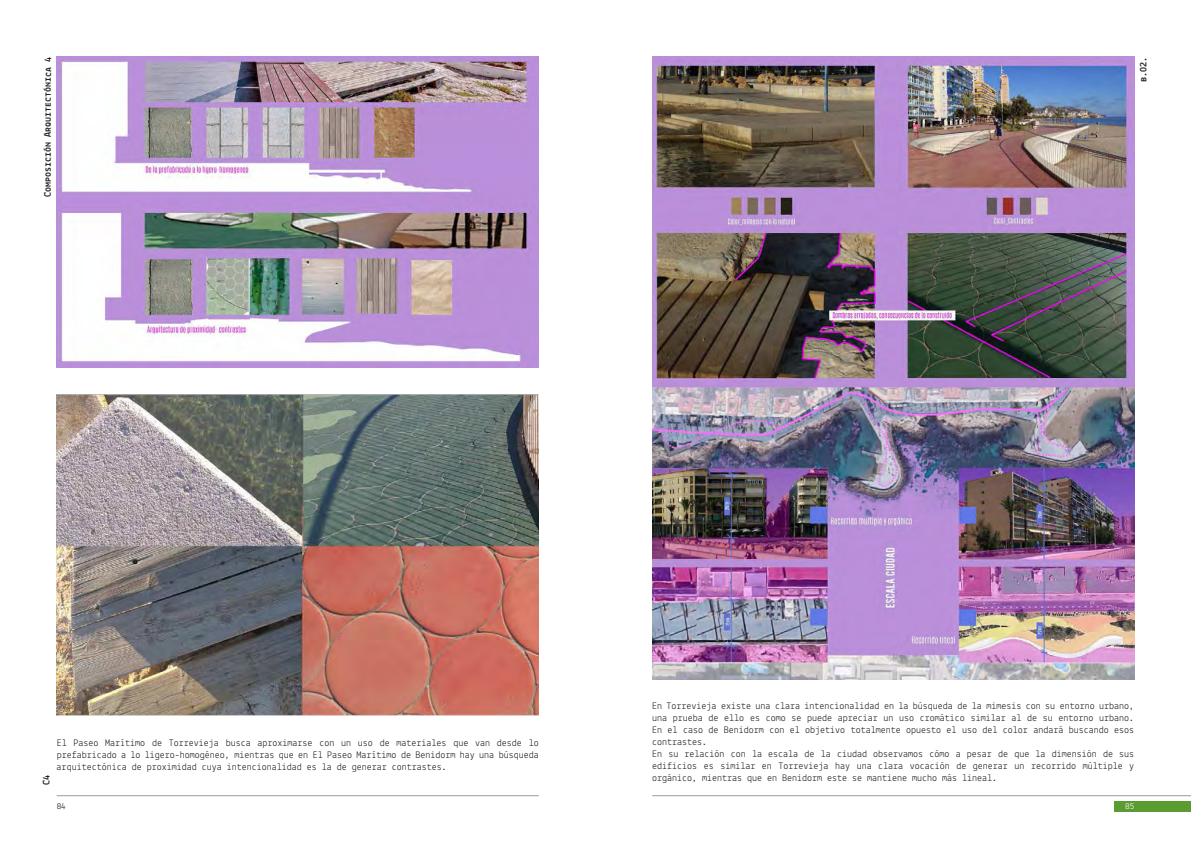
<style>
.page{position:relative;width:1191px;height:842px;background:#fff}
.page>*{position:absolute;margin:0;border:0;box-sizing:border-box;transform-origin:0 0}
.t1{font:10px/12px "Lekton";color:#1d1d1b;text-align:justify}
.t2{font:700 10px "Lekton";letter-spacing:-.005em;color:#1d1d1b}
.t3{font:9px "Lekton";color:#1d1d1b}
.t4{font:9px "Lekton";color:#fff}
</style>
<div class="page">
<div style="left:1114px;top:801px;width:77px;height:11px;background:#5a9c32"></div>
<hr style="left:652px;top:795px;width:539px;height:1px;background:#9c9b9b">
<hr style="left:57px;top:795px;width:482px;height:1px;background:#9c9b9b">
<img style="left:57px;top:57px;width:482px;height:310px">
<img style="left:57px;top:395px;width:482px;height:321px">
<img style="left:652px;top:57px;width:482px;height:330px">
<img style="left:652px;top:387px;width:482px;height:293px">
<p class="t2" style="left:42px;top:197px;width:142px;rotate:-90deg">Composición Arquitectónica 4</p>
<p class="t2" style="left:1137px;top:82px;width:27px;rotate:-90deg">b.02.</p>
<p class="t1" style="left:57px;top:736px;width:483px">El Paseo Marítimo de Torrevieja busca aproximarse con un uso de materiales que van desde lo prefabricado a lo ligero-homogéneo, mientras que en El Paseo Marítimo de Benidorm hay una búsqueda arquitectónica de proximidad cuya intencionalidad es la de generar contrastes.</p>
<p class="t2" style="left:40px;top:785px;width:12px;rotate:-90deg">C4</p>
<p class="t1" style="left:652px;top:700px;width:483px;text-align:left">En Torrevieja existe una clara intencionalidad en la búsqueda de la mimesis con su entorno urbano, una prueba de ello es como se puede apreciar un uso cromático similar al de su entorno urbano.<br>En el caso de Benidorm con el objetivo totalmente opuesto el uso del color andará buscando esos contrastes.<br>En su relación con la escala de la ciudad observamos cómo a pesar de que la dimensión de sus edificios es similar en Torrevieja hay una clara vocación de generar un recorrido múltiple y orgánico, mientras que en Benidorm este se mantiene mucho más lineal.</p>
<p class="t3" style="left:57px;top:800px;width:10px">84</p>
<p class="t4" style="left:1125px;top:800px;width:10px">85</p>
</div>
